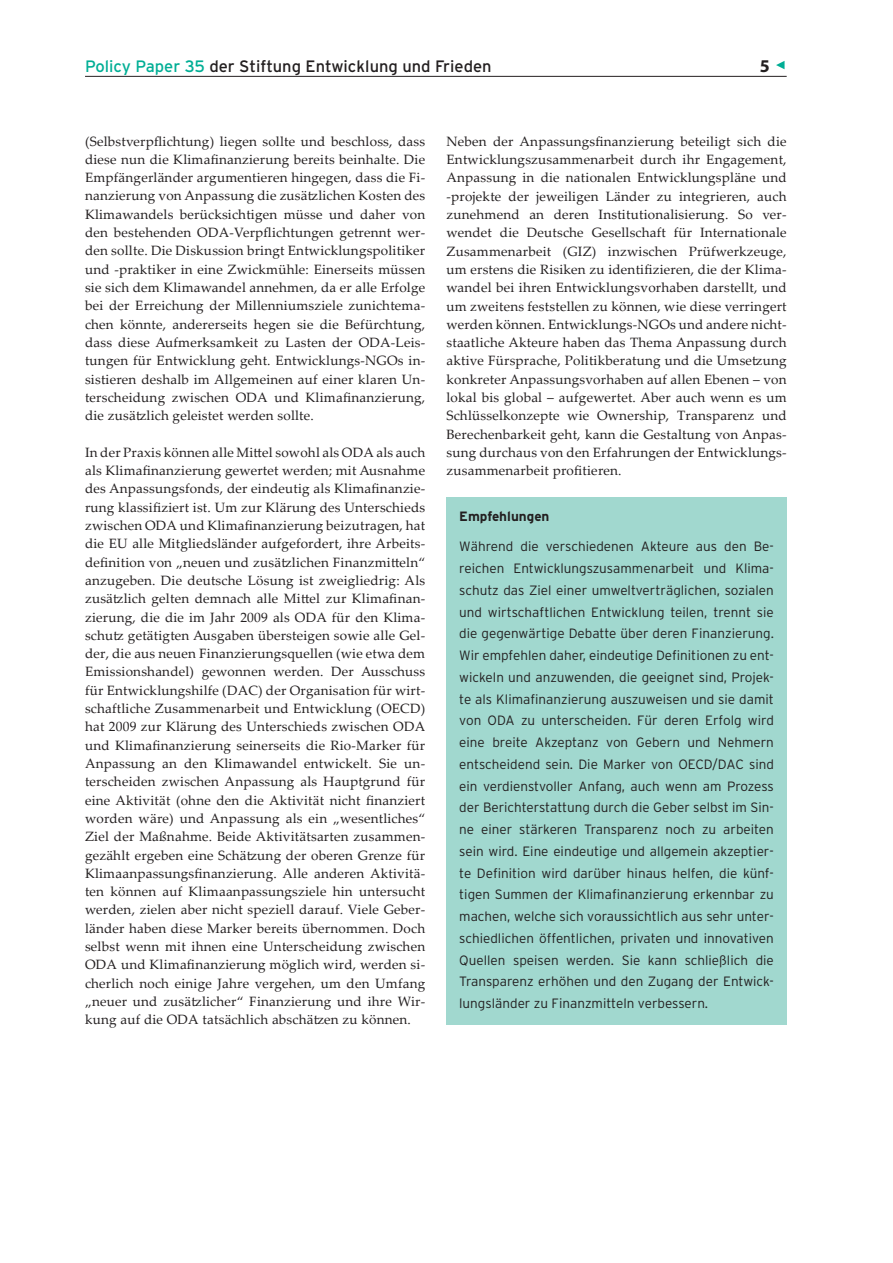
<style>
.page{position:relative;width:893px;height:1263px;background:#fff}
.page>*{position:absolute;margin:0;border:0;box-sizing:border-box;transform-origin:0 0}
.t1{font:700 18px "Myriad Pro";color:#231f20}
.t2{font:16.5px "Interstate";color:#231f20}
.t3{font:13.5px/18.3px "Palatino Linotype";letter-spacing:.015em;color:#231f20;text-align:justify}
.t4{font:300 13.5px/21.8px "Interstate";color:#231f20;text-align:justify}
.t5{font:700 13.5px "Interstate";color:#231f20}
.s1{color:#00ae95}
</style>
<div class="page">
<svg style="left:776px;top:61px;width:8px;height:8px"></svg>
<hr style="left:85px;top:76px;width:702px;height:1px;background:#231f20">
<div style="left:446px;top:497px;width:341px;height:528px;background:#a1d8cf"></div>
<p class="t2" style="left:85px;top:57px;width:408px"><span class="s1">Policy Paper 35</span> der Stiftung Entwicklung und Frieden</p>
<h1 class="t1" style="left:760px;top:54px;width:11px">5</h1>
<p class="t3" style="left:85px;top:131px;width:342px">(Selbstverpflichtung) liegen sollte und beschloss, dass diese nun die Klimafinanzierung bereits beinhalte. Die Empfängerländer argumentieren hingegen, dass die Fi&shy;nanzierung von Anpassung die zusätzlichen Kosten des Klimawandels berücksichtigen müsse und daher von den bestehenden ODA-Verpflichtungen getrennt wer&shy;den sollte. Die Diskussion bringt Entwicklungspolitiker und -praktiker in eine Zwickmühle: Einerseits müssen sie sich dem Klimawandel annehmen, da er alle Erfolge bei der Erreichung der Millenniumsziele zunichtema&shy;chen könnte, andererseits hegen sie die Befürchtung, dass diese Aufmerksamkeit zu Lasten der ODA-Leis&shy;tungen für Entwicklung geht. Entwicklungs-NGOs in&shy;sistieren deshalb im Allgemeinen auf einer klaren Un&shy;terscheidung zwischen ODA und Klimafinanzierung, die zusätzlich geleistet werden sollte.</p>
<p class="t3" style="left:85px;top:442px;width:342px">In der Praxis können alle Mittel sowohl als ODA als auch als Klimafinanzierung gewertet werden; mit Ausnahme des Anpassungsfonds, der eindeutig als Klimafinanzie&shy;rung klassifiziert ist. Um zur Klärung des Unterschieds zwischen ODA und Klimafinanzierung beizutragen, hat die EU alle Mitgliedsländer aufgefordert, ihre Arbeits&shy;definition von „neuen und zusätzlichen Finanzmitteln“ anzugeben. Die deutsche Lösung ist zweigliedrig: Als zusätzlich gelten demnach alle Mittel zur Klimafinan&shy;zierung, die die im Jahr 2009 als ODA für den Klima&shy;schutz getätigten Ausgaben übersteigen sowie alle Gel&shy;der, die aus neuen Finanzierungsquellen (wie etwa dem Emissionshandel) gewonnen werden. Der Ausschuss für Entwicklungshilfe (DAC) der Organisation für wirt&shy;schaftliche Zusammenarbeit und Entwicklung (OECD) hat 2009 zur Klärung des Unterschieds zwischen ODA und Klimafinanzierung seinerseits die Rio-Marker für Anpassung an den Klimawandel entwickelt. Sie un&shy;terscheiden zwischen Anpassung als Hauptgrund für eine Aktivität (ohne den die Aktivität nicht finanziert worden wäre) und Anpassung als ein „wesentliches“ Ziel der Maßnahme. Beide Aktivitätsarten zusammen&shy;gezählt ergeben eine Schätzung der oberen Grenze für Klimaanpassungsfinanzierung. Alle anderen Aktivitä&shy;ten können auf Klimaanpassungsziele hin untersucht werden, zielen aber nicht speziell darauf. Viele Geber&shy;länder haben diese Marker bereits übernommen. Doch selbst wenn mit ihnen eine Unterscheidung zwischen ODA und Klimafinanzierung möglich wird, werden si&shy;cherlich noch einige Jahre vergehen, um den Umfang „neuer und zusätzlicher“ Finanzierung und ihre Wir&shy;kung auf die ODA tatsächlich abschätzen zu können.</p>
<p class="t3" style="left:446px;top:132px;width:342px">Neben der Anpassungsfinanzierung beteiligt sich die Entwicklungszusammenarbeit durch ihr Engagement, Anpassung in die nationalen Entwicklungspläne und -projekte der jeweiligen Länder zu integrieren, auch zunehmend an deren Institutionalisierung. So ver&shy;wendet die Deutsche Gesellschaft für Internationale Zusammenarbeit (GIZ) inzwischen Prüfwerkzeuge, um erstens die Risiken zu identifizieren, die der Klima&shy;wandel bei ihren Entwicklungsvorhaben darstellt, und um zweitens feststellen zu können, wie diese verringert werden können. Entwicklungs-NGOs und andere nicht&shy;staatliche Akteure haben das Thema Anpassung durch aktive Fürsprache, Politikberatung und die Umsetzung konkreter Anpassungsvorhaben auf allen Ebenen – von lokal bis global – aufgewertet. Aber auch wenn es um Schlüsselkonzepte wie Ownership, Transparenz und Berechenbarkeit geht, kann die Gestaltung von Anpas&shy;sung durchaus von den Erfahrungen der Entwicklungs&shy;zusammenarbeit profitieren.</p>
<p class="t5" style="left:459px;top:509px;width:92px">Empfehlungen</p>
<p class="t4" style="left:459px;top:536px;width:316px">Während die verschiedenen Akteure aus den Be&shy;reichen Entwicklungszusammenarbeit und Klima&shy;schutz das Ziel einer umweltverträglichen, sozialen und wirtschaftlichen Entwicklung teilen, trennt sie die gegenwärtige Debatte über deren Finanzierung.<br>Wir empfehlen daher, eindeutige Definitionen zu ent&shy;wickeln und anzuwenden, die geeignet sind, Projek&shy;te als Klimafinanzierung auszuweisen und sie damit von ODA zu unterscheiden. Für deren Erfolg wird eine breite Akzeptanz von Gebern und Nehmern entscheidend sein. Die Marker von OECD/DAC sind ein verdienstvoller Anfang, auch wenn am Prozess der Berichterstattung durch die Geber selbst im Sin&shy;ne einer stärkeren Transparenz noch zu arbeiten sein wird. Eine eindeutige und allgemein akzeptier&shy;te Definition wird darüber hinaus helfen, die künf&shy;tigen Summen der Klimafinanzierung erkennbar zu machen, welche sich voraussichtlich aus sehr unter&shy;schiedlichen öffentlichen, privaten und innovativen Quellen speisen werden. Sie kann schließlich die Transparenz erhöhen und den Zugang der Entwick&shy;lungsländer zu Finanzmitteln verbessern.</p>
</div>
